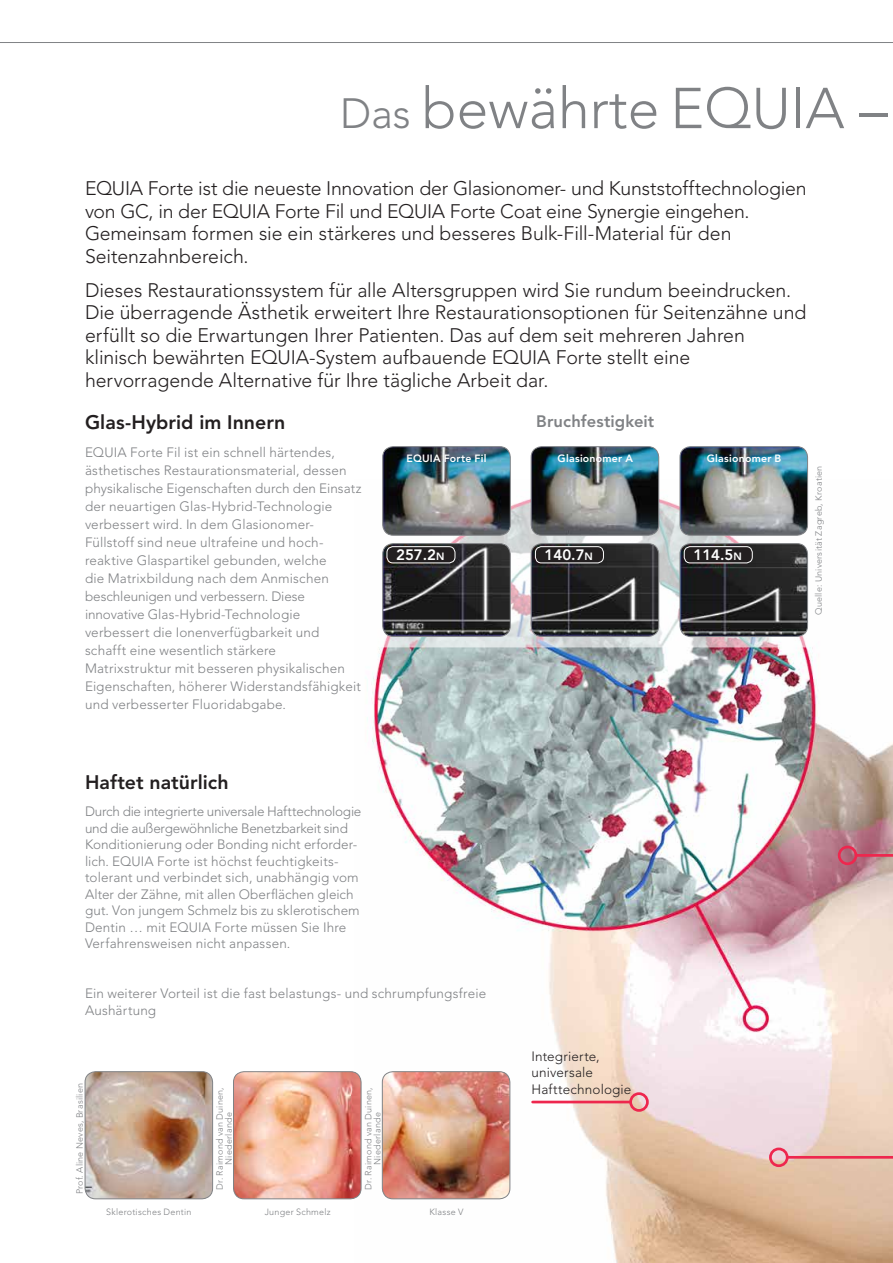
<style>
.page{position:relative;width:893px;height:1263px;background:#fff}
.page>*{position:absolute;margin:0;border:0;box-sizing:border-box;transform-origin:0 0}
.t1{font:300 57px "Avenir LT Std";color:#808285}
.t2{font:300 19.5px/22.5px "Avenir LT Std";letter-spacing:-.005em;color:#231f20}
.t3{font:800 19.5px "Avenir LT Std";color:#231f20}
.t4{font:800 16.5px "Avenir LT Std";letter-spacing:.005em;color:#808285}
.t5{font:800 15px "Avenir LT Std";color:#fff}
.t6{font:300 13.5px/18px "Avenir LT Std";letter-spacing:.01em;color:#808285}
.t7{font:300 13.5px/16.5px "Avenir LT Std";letter-spacing:.01em;color:#231f20}
.t8{font:800 10.5px "Avenir LT Std";letter-spacing:.025em;color:#fff}
.t9{font:300 9px/9px "Avenir LT Std";letter-spacing:.025em;color:#808285;text-align:center}
.s1{font-size:42px}
.s2{font-size:10.5px}
</style>
<div class="page">
<img style="left:354px;top:647px;width:539px;height:616px">
<img style="left:85px;top:1072px;width:128px;height:127px">
<div style="left:85px;top:1071px;width:128px;height:128px;border:1px solid #808285;border-radius:11px"></div>
<img style="left:233px;top:1072px;width:128px;height:127px">
<div style="left:233px;top:1071px;width:128px;height:128px;border:1px solid #808285;border-radius:11px"></div>
<img style="left:382px;top:1072px;width:128px;height:127px">
<div style="left:382px;top:1071px;width:128px;height:128px;border:1px solid #808285;border-radius:11px"></div>
<svg style="left:372px;top:415px;width:447px;height:232px"></svg>
<img style="left:383px;top:447px;width:127px;height:88px">
<div style="left:382px;top:446px;width:129px;height:90px;border:1px solid #808285;border-radius:11px"></div>
<img style="left:680px;top:447px;width:127px;height:88px">
<div style="left:680px;top:446px;width:128px;height:90px;border:1px solid #808285;border-radius:11px"></div>
<img style="left:531px;top:447px;width:128px;height:88px">
<div style="left:531px;top:446px;width:128px;height:90px;border:1px solid #808285;border-radius:11px"></div>
<img style="left:383px;top:544px;width:127px;height:92px">
<div style="left:382px;top:543px;width:129px;height:94px;border:1px solid #808285;border-radius:11px"></div>
<div style="left:387px;top:547px;width:68px;height:16px;background:#231f20;border-radius:6px"></div>
<div style="left:387px;top:546px;width:68px;height:17px;border:1px solid #fff;border-radius:6px"></div>
<img style="left:531px;top:544px;width:128px;height:92px">
<div style="left:531px;top:543px;width:128px;height:94px;border:1px solid #808285;border-radius:11px"></div>
<div style="left:535px;top:547px;width:68px;height:16px;background:#231f20;border-radius:6px"></div>
<div style="left:535px;top:546px;width:69px;height:17px;border:1px solid #fff;border-radius:6px"></div>
<img style="left:680px;top:544px;width:127px;height:92px">
<div style="left:680px;top:543px;width:128px;height:94px;border:1px solid #808285;border-radius:11px"></div>
<div style="left:684px;top:547px;width:68px;height:16px;background:#231f20;border-radius:6px"></div>
<div style="left:684px;top:546px;width:69px;height:17px;border:1px solid #fff;border-radius:6px"></div>
<hr style="left:788px;top:1156px;width:105px;height:3px;background:#ee274e">
<div style="left:769px;top:1147px;width:19px;height:20px;border:3px solid #ee274e;border-radius:50%"></div>
<hr style="left:857px;top:854px;width:36px;height:3px;background:#ee274e">
<div style="left:838px;top:846px;width:19px;height:19px;border:3px solid #ee274e;border-radius:50%"></div>
<hr style="left:533px;top:1101px;width:97px;height:2px;background:#ee274e">
<div style="left:629px;top:1092px;width:20px;height:20px;border:3px solid #ee274e;border-radius:50%"></div>
<svg style="left:0;top:42px;width:893px;height:1px"></svg>
<h1 class="t1" style="left:340px;top:75px;width:549px"><span class="s1">Das</span> bewährte EQUIA –</h1>
<p class="t2" style="left:85px;top:178px;width:723px">EQUIA Forte ist die neueste Innovation der Glasionomer- und Kunststofftechnologien von GC, in der EQUIA Forte Fil und EQUIA Forte Coat eine Synergie eingehen.<br>Gemeinsam formen sie ein stärkeres und besseres Bulk-Fill-Material für den Seitenzahnbereich.</p>
<p class="t2" style="left:85px;top:279px;width:723px">Dieses Restaurationssystem für alle Altersgruppen wird Sie rundum beeindrucken.<br>Die überragende Ästhetik erweitert Ihre Restaurationsoptionen für Seitenzähne und erfüllt so die Erwartungen Ihrer Patienten. Das auf dem seit mehreren Jahren klinisch bewährten EQUIA-System aufbauende EQUIA Forte stellt eine hervorragende Alternative für Ihre tägliche Arbeit dar.</p>
<h2 class="t3" style="left:85px;top:411px;width:202px">Glas-Hybrid im Innern</h2>
<p class="t6" style="left:85px;top:443px;width:278px">EQUIA Forte Fil ist ein schnell härtendes, ästhetisches Restaurationsmaterial, dessen physikalische Eigenschaften durch den Einsatz der neuartigen Glas-Hybrid-Technologie verbessert wird. In dem Glasionomer-Füllstoff sind neue ultrafeine und hoch&shy;reaktive Glaspartikel gebunden, welche<br>die Matrixbildung nach dem Anmischen beschleunigen und verbessern. Diese innovative Glas-Hybrid-Technologie verbessert die Ionenverfügbarkeit und schafft eine wesentlich stärkere Matrixstruktur mit besseren physikalischen Eigenschaften, höherer Widerstandsfähigkeit und verbesserter Fluoridabgabe.</p>
<h2 class="t3" style="left:85px;top:770px;width:145px">Haftet natürlich</h2>
<p class="t6" style="left:85px;top:803px;width:278px;line-height:16.5px">Durch die integrierte universale Hafttechnologie und die außergewöhnliche Benetzbarkeit sind Konditionierung oder Bonding nicht erforder&shy;lich. EQUIA Forte ist höchst feuchtigkeits&shy;tolerant und verbindet sich, unabhängig vom Alter der Zähne, mit allen Oberflächen gleich gut. Von jungem Schmelz bis zu sklerotischem Dentin … mit EQUIA Forte müssen Sie Ihre Verfahrensweisen nicht anpassen.</p>
<p class="t4" style="left:536px;top:412px;width:120px">Bruchfestigkeit</p>
<p class="t8" style="left:406px;top:452px;width:81px">EQUIA Forte Fil</p>
<p class="t8" style="left:558px;top:452px;width:77px">Glasionomer A</p>
<p class="t8" style="left:707px;top:452px;width:76px">Glasionomer B</p>
<p class="t5" style="left:396px;top:546px;width:50px">257.2<span class="s2">N</span></p>
<p class="t5" style="left:545px;top:546px;width:50px">140.7<span class="s2">N</span></p>
<p class="t5" style="left:693px;top:546px;width:50px">114.5<span class="s2">N</span></p>
<p class="t6" style="left:85px;top:985px;width:403px;line-height:16.5px">Ein weiterer Vorteil ist die fast belastungs- und schrumpfungsfreie<br>Aushärtung</p>
<p class="t9" style="left:75px;top:1194px;width:113px;rotate:-90deg">Prof. Aline Neves, Brasilien</p>
<p class="t9" style="left:215px;top:1190px;width:104px;rotate:-90deg">Dr. Raimond van Duinen,<br>Niederlande</p>
<p class="t9" style="left:364px;top:1190px;width:104px;rotate:-90deg">Dr. Raimond van Duinen,<br>Niederlande</p>
<p class="t9" style="left:106px;top:1207px;width:87px">Sklerotisches Dentin</p>
<p class="t9" style="left:265px;top:1207px;width:67px">Junger Schmelz</p>
<p class="t9" style="left:429px;top:1207px;width:36px">Klasse V</p>
<p class="t7" style="left:531px;top:1048px;width:101px">Integrierte, universale<br>Hafttechnologie</p>
<p class="t9" style="left:814px;top:615px;width:151px;rotate:-90deg">Quelle: Universität Zagreb, Kroatien</p>
</div>
